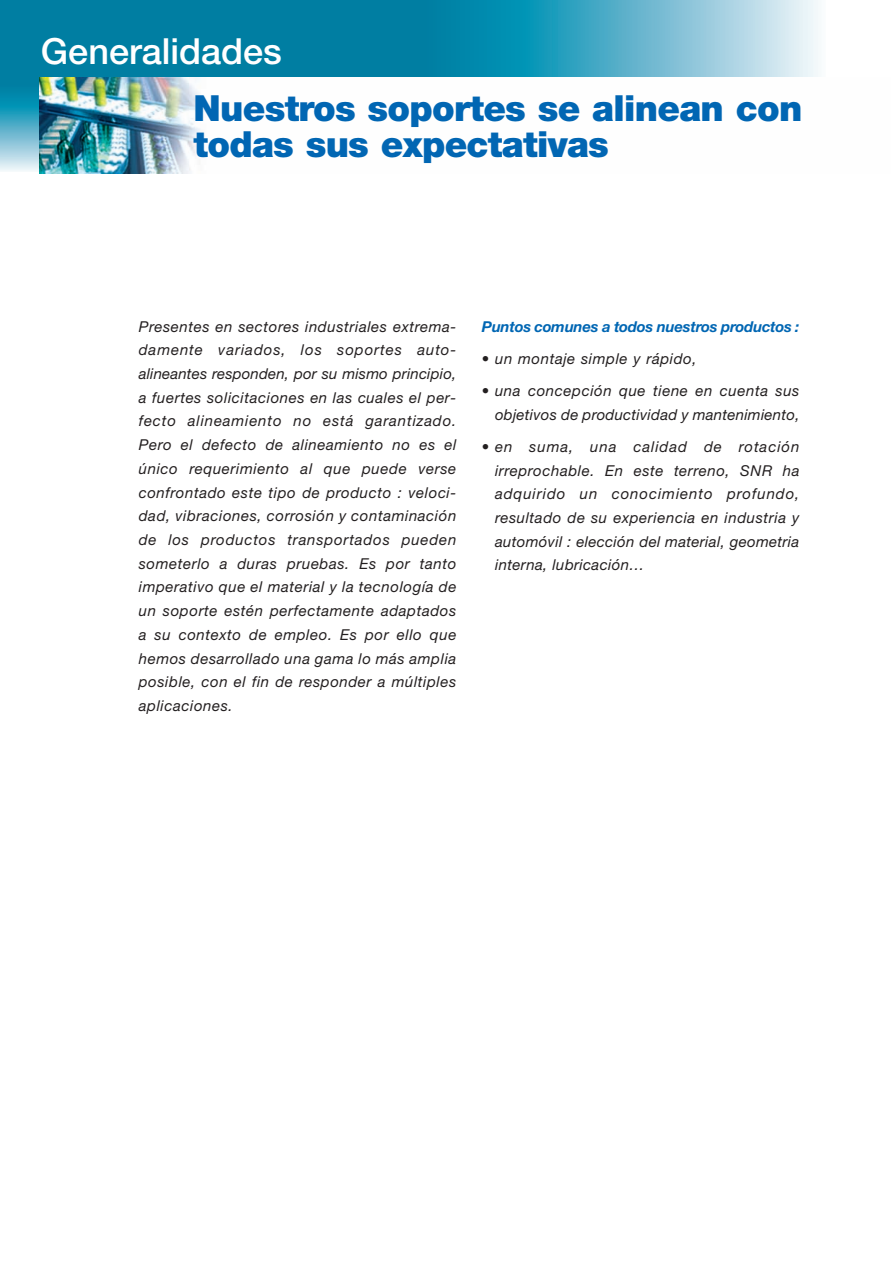
<style>
.page{position:relative;width:893px;height:1264px;background:#fff}
.page>*{position:absolute;margin:0;border:0;box-sizing:border-box;transform-origin:0 0}
.t1{font:900 36px/36px "Helvetica Neue";letter-spacing:-.02em;color:#0166b3}
.t2{font:900 36px/36px "Helvetica Neue";color:#0166b3;text-align:center}
.t3{font:500 36px "Helvetica Neue";color:#fff}
.t4{font:italic 15px/23.7px "Helvetica Neue";letter-spacing:.04em;color:#231f20;text-align:justify}
.t5{font:italic 15px/23.7px "Helvetica Neue";letter-spacing:.015em;color:#231f20;text-align:right}
.t6{font:italic 700 15px "Helvetica Neue";letter-spacing:-.015em;color:#0166b3}
</style>
<div class="page">
<svg style="left:0;top:0;width:818px;height:174px"></svg>
<h1 class="t3" style="left:41px;top:39px;width:242px">Generalidades</h1>
<h1 class="t1" style="left:193px;top:93px;width:610px">Nuestros soportes se alinean con todas sus expectativas</h1>
<h1 class="t2" style="left:193px;top:93px;width:450px">os paliers s’alignent… sur toutes vos attentes.</h1>
<p class="t4" style="left:139px;top:314px;width:319px">Presentes en sectores industriales extrema&shy;damente variados, los soportes auto&shy;alineantes responden, por su mismo principio, a fuertes solicitaciones en las cuales el per&shy;fecto alineamiento no está garantizado.<br>Pero el defecto de alineamiento no es el único requerimiento al que puede verse confrontado este tipo de producto : veloci&shy;dad, vibraciones, corrosión y contaminación de los productos transportados pueden someterlo a duras pruebas. Es por tanto imperativo que el material y la tecnología de un soporte estén perfectamente adaptados a su contexto de empleo. Es por ello que hemos desarrollado una gama lo más amplia posible, con el fin de responder a múltiples aplicaciones.</p>
<p class="t6" style="left:482px;top:321px;width:319px">Puntos comunes a todos nuestros productos :</p>
<p class="t4" style="left:482px;top:346px;width:216px">• un montaje simple y rápido,</p>
<p class="t5" style="left:482px;top:378px;width:319px">• una concepción que tiene en cuenta sus objetivos de productividad y mantenimiento,</p>
<p class="t4" style="left:495px;top:434px;width:306px;text-indent:-13px">• en suma, una calidad de rotación irreprochable. En este terreno, SNR ha adquirido un conocimiento profundo, resultado de su experiencia en industria y automóvil : elección del material, geometria interna, lubricación…</p>
</div>
